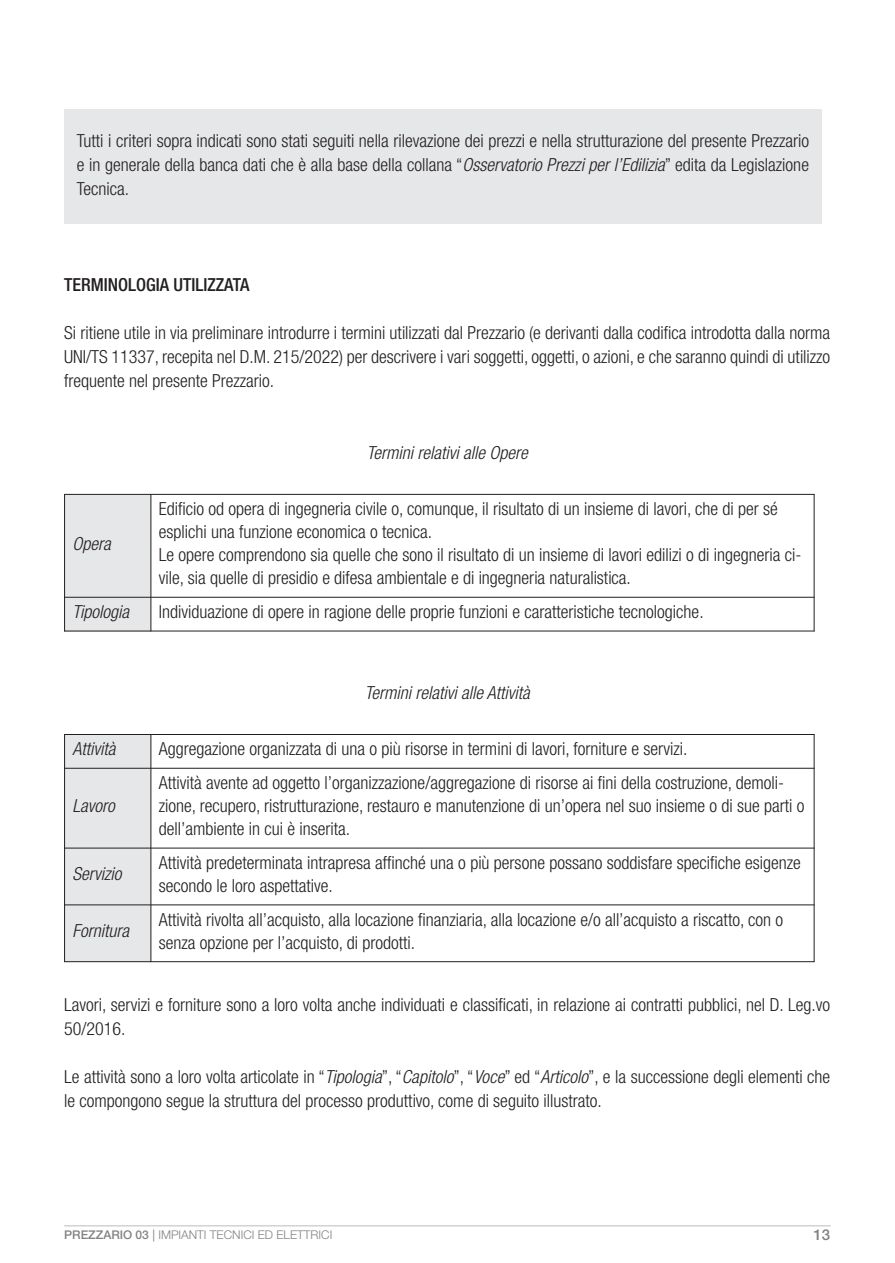
<style>
.page{position:relative;width:895px;height:1263px;background:#fff}
.page>*{position:absolute;margin:0;border:0;box-sizing:border-box;transform-origin:0 0}
.t1{font:300 condensed 18px/23px "Helvetica Neue LT Com";color:#231f20}
.t2{font:italic 300 condensed 18px "Helvetica Neue LT Com";color:#231f20}
.t3{font:500 condensed 18px "Helvetica Neue LT Com";color:#231f20}
.t4{font:500 15px "Helvetica Neue LT Com";color:#808285}
.t5{font:300 12px "Helvetica Neue LT Com";color:#808285}
.s1{font-style:italic}
.s2{font-weight:500}
.s3{font-weight:400}
</style>
<div class="page">
<div style="left:64px;top:494px;width:87px;height:103px;background:#e6e7e9"></div>
<div style="left:64px;top:597px;width:87px;height:34px;background:#e6e7e9"></div>
<hr style="left:64px;top:494px;width:1px;height:137px;background:#231f20">
<hr style="left:150px;top:494px;width:1px;height:137px;background:#231f20">
<hr style="left:813px;top:494px;width:1px;height:137px;background:#231f20">
<hr style="left:64px;top:494px;width:750px;height:1px;background:#231f20">
<hr style="left:64px;top:597px;width:750px;height:1px;background:#231f20">
<hr style="left:64px;top:630px;width:750px;height:1px;background:#231f20">
<div style="left:64px;top:734px;width:87px;height:34px;background:#e6e7e9"></div>
<div style="left:64px;top:768px;width:87px;height:80px;background:#e6e7e9"></div>
<div style="left:64px;top:848px;width:87px;height:57px;background:#e6e7e9"></div>
<div style="left:64px;top:905px;width:87px;height:57px;background:#e6e7e9"></div>
<hr style="left:64px;top:734px;width:1px;height:228px;background:#231f20">
<hr style="left:150px;top:734px;width:1px;height:228px;background:#231f20">
<hr style="left:813px;top:734px;width:1px;height:228px;background:#231f20">
<hr style="left:64px;top:734px;width:750px;height:1px;background:#231f20">
<hr style="left:64px;top:768px;width:750px;height:1px;background:#231f20">
<hr style="left:64px;top:847px;width:750px;height:1px;background:#231f20">
<hr style="left:64px;top:904px;width:750px;height:1px;background:#231f20">
<hr style="left:64px;top:961px;width:750px;height:1px;background:#231f20">
<div style="left:64px;top:110px;width:757px;height:114px;background:#e6e7e9"></div>
<hr style="left:64px;top:1225px;width:766px;height:1px;background:#bcbdc0">
<p class="t1" style="left:77px;top:130px;width:733px;line-height:24px;text-align:justify">Tutti i criteri sopra indicati sono stati seguiti nella rilevazione dei prezzi e nella strutturazione del presente Prezzario e in generale della banca dati che è alla base della collana “<span class="s1">Osservatorio Prezzi per l’Edilizia</span>” edita da Legislazione Tecnica.</p>
<p class="t3" style="left:64px;top:278px;width:186px">TERMINOLOGIA UTILIZZATA</p>
<p class="t1" style="left:64px;top:322px;width:767px;line-height:24px;text-align:justify">Si ritiene utile in via preliminare introdurre i termini utilizzati dal Prezzario (e derivanti dalla codifica introdotta dalla norma UNI/TS 11337, recepita nel D.M. 215/2022) per descrivere i vari soggetti, oggetti, o azioni, e che saranno quindi di utilizzo frequente nel presente Prezzario.</p>
<p class="t2" style="left:72px;top:537px;width:40px">Opera</p>
<p class="t2" style="left:366px;top:446px;width:162px">Termini relativi alle Opere</p>
<p class="t1" style="left:159px;top:499px;width:644px">Edificio od opera di ingegneria civile o, comunque, il risultato di un insieme di lavori, che di per sé esplichi una funzione economica o tecnica.<br>Le opere comprendono sia quelle che sono il risultato di un insieme di lavori edilizi o di ingegneria ci&shy;vile, sia quelle di presidio e difesa ambientale e di ingegneria naturalistica.</p>
<p class="t2" style="left:72px;top:605px;width:58px">Tipologia</p>
<p class="t1" style="left:159px;top:601px;width:546px">Individuazione di opere in ragione delle proprie funzioni e caratteristiche tecnologiche.</p>
<p class="t2" style="left:364px;top:686px;width:166px">Termini relativi alle Attività</p>
<p class="t2" style="left:72px;top:742px;width:44px">Attività</p>
<p class="t1" style="left:159px;top:739px;width:530px">Aggregazione organizzata di una o più risorse in termini di lavori, forniture e servizi.</p>
<p class="t2" style="left:72px;top:799px;width:44px">Lavoro</p>
<p class="t1" style="left:159px;top:772px;width:647px">Attività avente ad oggetto l’organizzazione/aggregazione di risorse ai fini della costruzione, demoli&shy;zione, recupero, ristrutturazione, restauro e manutenzione di un’opera nel suo insieme o di sue parti o dell’ambiente in cui è inserita.</p>
<p class="t2" style="left:72px;top:867px;width:50px">Servizio</p>
<p class="t1" style="left:159px;top:852px;width:643px">Attività predeterminata intrapresa affinché una o più persone possano soddisfare specifiche esigenze secondo le loro aspettative.</p>
<p class="t2" style="left:72px;top:924px;width:58px">Fornitura</p>
<p class="t1" style="left:159px;top:909px;width:625px">Attività rivolta all’acquisto, alla locazione finanziaria, alla locazione e/o all’acquisto a riscatto, con o senza opzione per l’acquisto, di prodotti.</p>
<p class="t1" style="left:64px;top:994px;width:767px;line-height:24px">Lavori, servizi e forniture sono a loro volta anche individuati e classificati, in relazione ai contratti pubblici, nel D. Leg.vo<br>50/2016.</p>
<p class="t1" style="left:64px;top:1066px;width:767px;line-height:24px">Le attività sono a loro volta articolate in “<span class="s1">Tipologia</span>”, “<span class="s1">Capitolo</span>”, “<span class="s1">Voce</span>” ed “<span class="s1">Articolo</span>”, e la successione degli elementi che le compongono segue la struttura del processo produttivo, come di seguito illustrato.</p>
<p class="t5" style="left:64px;top:1230px;width:269px"><span class="s2">PREZZARIO 03</span> <span class="s3">|</span> IMPIANTI TECNICI ED ELETTRICI</p>
<p class="t4" style="left:813px;top:1229px;width:18px">13</p>
</div>
